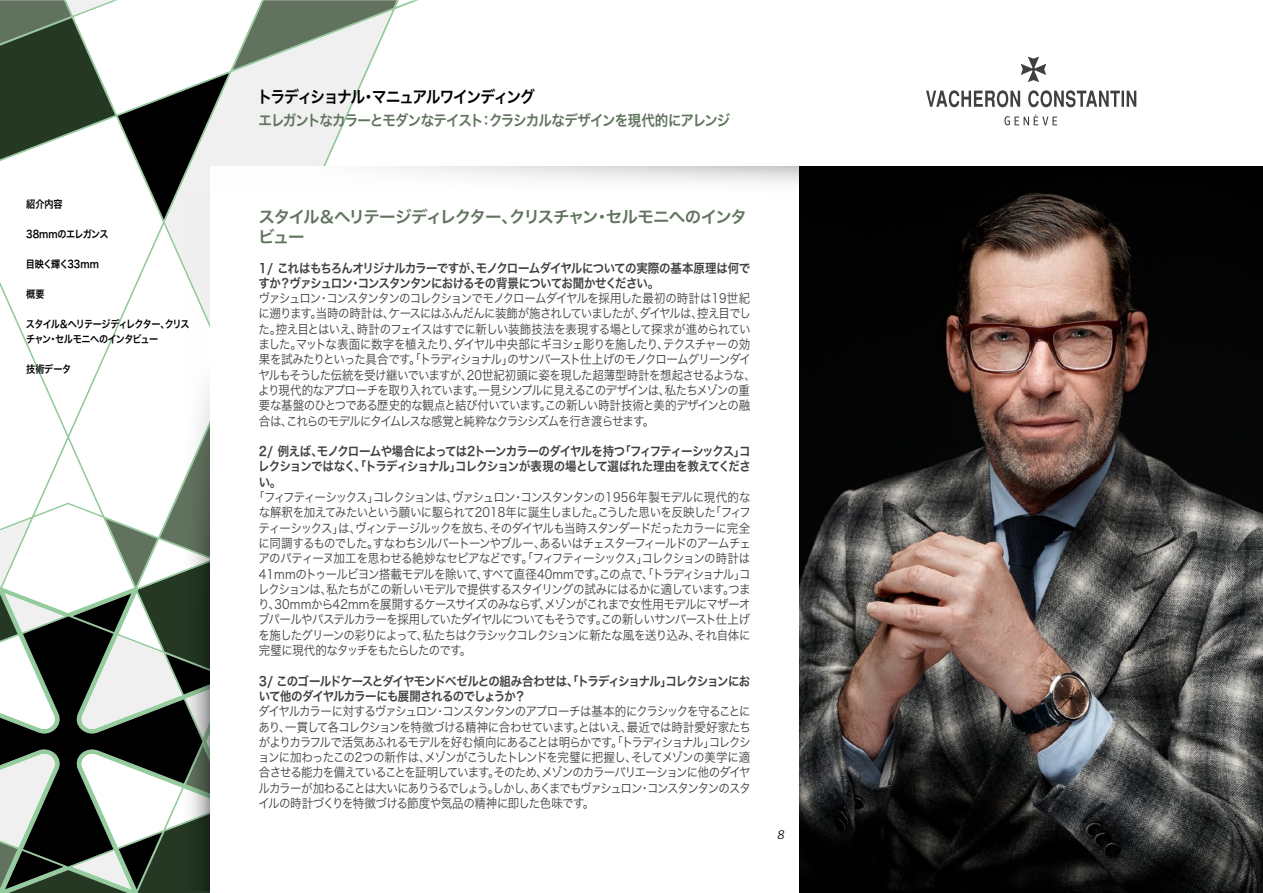
<style>
.page{position:relative;width:1263px;height:893px;background:#fff}
.page>*{position:absolute;margin:0;border:0;box-sizing:border-box;transform-origin:0 0}
.t1{font:16.5px/19.8px "Hira Kaku Pro W6";letter-spacing:-.08em;color:#61735e}
.t2{font:16.5px "Hira Kaku Pro W6";letter-spacing:-.1em;color:#000;scale:.9 1}
.t3{font:15px "Hira Kaku Pro W6";letter-spacing:-.07em;color:#61735e;scale:.9 1}
.t4{font:12.75px/15.3px "Hira Kaku Pro W3";letter-spacing:-.07em;color:#40403f;text-align:justify;scale:.9 1}
.t5{font:12.75px/15.3px "Hira Kaku Pro W6";letter-spacing:-.07em;color:#40403f;scale:.9 1}
.t6{font:italic 12.75px "Prelo";color:#000}
.t7{font:10.5px/15px "Hira Kaku Pro W6";letter-spacing:-.085em;color:#000;scale:.87 1}
.t8{font:10.5px "Hira Kaku Pro W6";letter-spacing:-.06em;color:#000;scale:.87 1}
.t9{font:10.5px "Hira Kaku Pro W6";letter-spacing:-.04em;color:#000;scale:.87 1}
</style>
<div class="page">
<svg style="left:0;top:737px;width:163px;height:9px"></svg>
<svg style="left:0;top:746px;width:210px;height:147px"></svg>
<svg style="left:0;top:286px;width:163px;height:451px"></svg>
<svg style="left:0;top:0;width:397px;height:220px"></svg>
<svg style="left:926px;top:57px;width:210px;height:68px"></svg>
<svg style="left:163px;top:190px;width:47px;height:701px"></svg>
<div style="left:210px;top:166px;width:1052px;height:727px;background:#fff"></div>
<svg style="left:385px;top:166px;width:414px;height:17px"></svg>
<img style="left:799px;top:166px;width:464px;height:727px">
<p class="t8" style="left:26px;top:195px;width:43px">紹介内容</p>
<p class="t9" style="left:26px;top:225px;width:96px">38mmのエレガンス</p>
<p class="t8" style="left:26px;top:255px;width:85px">目映く輝く33mm</p>
<p class="t8" style="left:26px;top:285px;width:23px">概要</p>
<p class="t7" style="left:26px;top:316px;width:190px">スタイル＆ヘリテージディレクター、クリスチャン・セルモニへのインタビュー</p>
<p class="t8" style="left:26px;top:360px;width:53px">技術データ</p>
<p class="t2" style="left:258px;top:82px;width:310px">トラディショナル・マニュアルワインディング</p>
<p class="t3" style="left:259px;top:107px;width:526px">エレガントなカラーとモダンなテイスト：クラシカルなデザインを現代的にアレンジ</p>
<p class="t1" style="left:258px;top:206px;width:490px">スタイル＆ヘリテージディレクター、クリスチャン・セルモニへのインタビュー</p>
<p class="t5" style="left:259px;top:260px;width:548px">1/ これはもちろんオリジナルカラーですが、モノクロームダイヤルについての実際の基本原理は何ですか？ヴァシュロン・コンスタンタンにおけるその背景についてお聞かせください。</p>
<p class="t4" style="left:258px;top:290px;width:554px;text-align:left">ヴァシュロン・コンスタンタンのコレクションでモノクロームダイヤルを採用した最初の時計は19世紀に遡ります。当時の時計は、ケースにはふんだんに装飾が施されしていましたが、ダイヤルは、控え目でした。控え目とはいえ、時計のフェイスはすでに新しい装飾技法を表現する場として探求が進められていました。マットな表面に数字を植えたり、ダイヤル中央部にギヨシェ彫りを施したり、テクスチャーの効果を試みたりといった具合です。「トラディショナル」のサンバースト仕上げのモノクロームグリーンダイヤルもそうした伝統を受け継いでいますが、20世紀初頭に姿を現した超薄型時計を想起させるような、より現代的なアプローチを取り入れています。一見シンプルに見えるこのデザインは、私たちメゾンの重要な基盤のひとつである歴史的な観点と結び付いています。この新しい時計技術と美的デザインとの融合は、これらのモデルにタイムレスな感覚と純粋なクラシシズムを行き渡らせます。</p>
<p class="t5" style="left:258px;top:443px;width:549px;text-align:justify">2/ 例えば、モノクロームや場合によっては2トーンカラーのダイヤルを持つ「フィフティーシックス」コレクションではなく、「トラディショナル」コレクションが表現の場として選ばれた理由を教えてください。</p>
<p class="t4" style="left:258px;top:489px;width:549px;text-indent:-5px">「フィフティーシックス」コレクションは、ヴァシュロン・コンスタンタンの1956年製モデルに現代的なな解釈を加えてみたいという願いに駆られて2018年に誕生しました。こうした思いを反映した「フィフティーシックス」は、ヴィンテージルックを放ち、そのダイヤルも当時スタンダードだったカラーに完全に同調するものでした。すなわちシルバートーンやブルー、あるいはチェスターフィールドのアームチェアのパティーヌ加工を思わせる絶妙なセピアなどです。「フィフティーシックス」コレクションの時計は41mmのトゥールビヨン搭載モデルを除いて、すべて直径40mmです。この点で、「トラディショナル」コレクションは、私たちがこの新しいモデルで提供するスタイリングの試みにはるかに適しています。つまり、30mmから42mmを展開するケースサイズのみならず、メゾンがこれまで女性用モデルにマザーオブパールやパステルカラーを採用していたダイヤルについてもそうです。この新しいサンバースト仕上げを施したグリーンの彩りによって、私たちはクラシックコレクションに新たな風を送り込み、それ自体に完璧に現代的なタッチをもたらしたのです。</p>
<p class="t5" style="left:259px;top:673px;width:548px">3/ このゴールドケースとダイヤモンドベゼルとの組み合わせは、「トラディショナル」コレクションにおいて他のダイヤルカラーにも展開されるのでしょうか？</p>
<p class="t4" style="left:258px;top:703px;width:549px">ダイヤルカラーに対するヴァシュロン・コンスタンタンのアプローチは基本的にクラシックを守ることにあり、一貫して各コレクションを特徴づける精神に合わせています。とはいえ、最近では時計愛好家たちがよりカラフルで活気あふれるモデルを好む傾向にあることは明らかです。「トラディショナル」コレクションに加わったこの2つの新作は、メゾンがこうしたトレンドを完璧に把握し、そしてメゾンの美学に適合させる能力を備えていることを証明しています。そのため、メゾンのカラーバリエーションに他のダイヤルカラーが加わることは大いにありうるでしょう。しかし、あくまでもヴァシュロン・コンスタンタンのスタイルの時計づくりを特徴づける節度や気品の精神に即した色味です。</p>
<p class="t6" style="left:777px;top:826px;width:9px">8</p>
</div>
